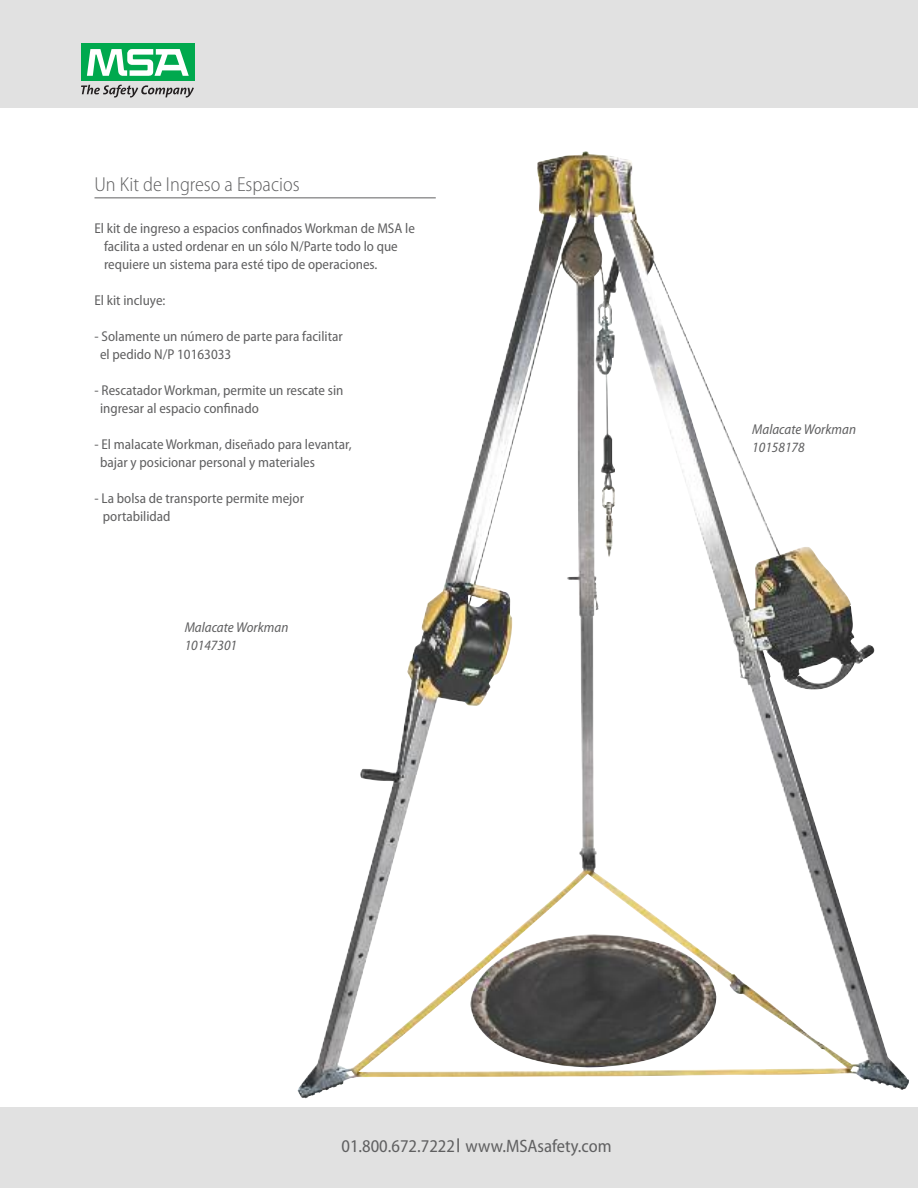
<style>
.page{position:relative;width:918px;height:1188px;background:#fff}
.page>*{position:absolute;margin:0;border:0;box-sizing:border-box;transform-origin:0 0}
.t1{font:300 semi-condensed 20.25px "Myriad Pro";color:#606061}
.t2{font:semi-condensed 18px "Myriad Pro";color:#606061}
.t3{font:semi-condensed 14.25px/18px "Myriad Pro";color:#606061}
.t4{font:italic semi-condensed 14.25px/18px "Myriad Pro";color:#606061}
</style>
<div class="page">
<img style="left:297px;top:151px;width:612px;height:948px">
<div style="left:0;top:1107px;width:918px;height:81px;background:#e1e1e1"></div>
<div style="left:0;top:0;width:918px;height:108px;background:#e1e1e1"></div>
<hr style="left:94px;top:197px;width:342px;height:1px;background:#606061">
<div style="left:81px;top:44px;width:113px;height:37px;background:#00a94e"></div>
<svg style="left:87px;top:49px;width:102px;height:27px"></svg>
<svg style="left:81px;top:85px;width:113px;height:13px"></svg>
<svg style="left:457px;top:1138px;width:2px;height:14px"></svg>
<h1 class="t1" style="left:94px;top:176px;width:207px">Un Kit de Ingreso a Espacios</h1>
<p class="t3" style="left:104px;top:220px;width:312px;text-indent:-10px">El kit de ingreso a espacios confinados Workman de MSA le facilita a usted ordenar en un sólo N/Parte todo lo que requiere un sistema para esté tipo de operaciones.</p>
<p class="t3" style="left:95px;top:292px;width:72px">El kit incluye:</p>
<p class="t3" style="left:100px;top:328px;width:244px;text-indent:-6px">- Solamente un número de parte para facilitar el pedido N/P 10163033</p>
<p class="t3" style="left:100px;top:382px;width:245px;text-indent:-6px">- Rescatador Workman, permite un rescate sin ingresar al espacio confinado</p>
<p class="t3" style="left:100px;top:436px;width:253px;text-indent:-6px">- El malacate Workman, diseñado para levantar, bajar y posicionar personal y materiales</p>
<p class="t3" style="left:103px;top:490px;width:203px;text-indent:-8px">- La bolsa de transporte permite mejor portabilidad</p>
<p class="t4" style="left:185px;top:619px;width:105px">Malacate Workman<br>10147301</p>
<p class="t4" style="left:752px;top:421px;width:105px">Malacate Workman<br>10158178</p>
<p class="t2" style="left:341px;top:1140px;width:272px">01.800.672.7222 www.MSAsafety.com</p>
</div>
